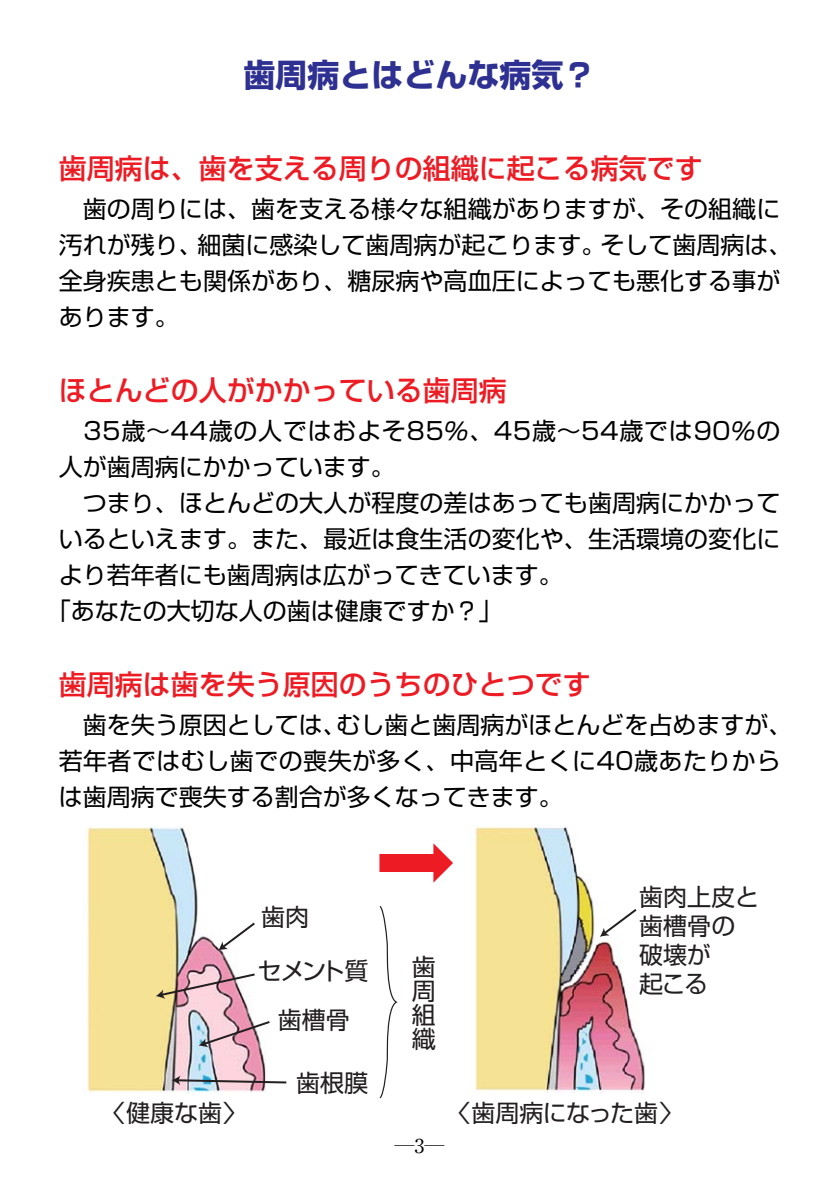
<style>
.page{position:relative;width:838px;height:1190px;background:#fff}
.page>*{position:absolute;margin:0;border:0;box-sizing:border-box;transform-origin:0 0}
.t1{font:700 32px "Shin Go";color:#2e3092}
.t2{font:500 28px "Shin Go";color:#ed1c24}
.t3{font:24px/36px "Shin Go";color:#000}
.t4{font:24px/36px "Shin Go";letter-spacing:.03em;color:#000}
.t5{font:24px/29px "Shin Go";color:#231f20}
.t6{font:24px "Shin Go";letter-spacing:-.02em;color:#231f20}
.t7{font:24px/49.8px "Shin Go";letter-spacing:-.025em;color:#231f20;text-align:center}
.t8{font:20px "Ryumin";color:#000}
</style>
<div class="page">
<img style="left:85px;top:826px;width:181px;height:267px">
<img style="left:474px;top:826px;width:171px;height:267px">
<svg style="left:218px;top:921px;width:39px;height:29px"></svg>
<svg style="left:600px;top:907px;width:39px;height:30px"></svg>
<svg style="left:156px;top:972px;width:101px;height:27px"></svg>
<svg style="left:199px;top:1019px;width:71px;height:28px"></svg>
<svg style="left:172px;top:1076px;width:115px;height:9px"></svg>
<svg style="left:379px;top:906px;width:19px;height:193px"></svg>
<svg style="left:379px;top:843px;width:74px;height:40px"></svg>
<h1 class="t1" style="left:244px;top:63px;width:354px">歯周病とはどんな病気？</h1>
<p class="t2" style="left:59px;top:158px;width:646px">歯周病は、歯を支える周りの組織に起こる病気です</p>
<p class="t3" style="left:59px;top:193px;width:735px;text-indent:24px">歯の周りには、歯を支える様々な組織がありますが、その組織に汚れが残り、細菌に感染して歯周病が起こります。そして歯周病は、全身疾患とも関係があり、糖尿病や高血圧によっても悪化する事があります。</p>
<p class="t2" style="left:59px;top:380px;width:449px">ほとんどの人がかかっている歯周病</p>
<p class="t4" style="left:59px;top:415px;width:723px;text-indent:25px">35歳～44歳の人ではおよそ85％、45歳～54歳では90％の人が歯周病にかかっています。</p>
<p class="t3" style="left:83px;top:487px;width:699px">つまり、ほとんどの大人が程度の差はあっても歯周病にかかって</p>
<p class="t3" style="left:59px;top:523px;width:723px">いるといえます。また、最近は食生活の変化や、生活環境の変化に</p>
<p class="t3" style="left:59px;top:559px;width:506px">より若年者にも歯周病は広がってきています。</p>
<p class="t3" style="left:47px;top:595px;width:458px">「あなたの大切な人の歯は健康ですか？」</p>
<p class="t2" style="left:59px;top:674px;width:534px">歯周病は歯を失う原因のうちのひとつです</p>
<p class="t3" style="left:59px;top:709px;width:735px;text-indent:24px">歯を失う原因としては、むし歯と歯周病がほとんどを占めますが、若年者ではむし歯での喪失が多く、中高年とくに40歳あたりからは歯周病で喪失する割合が多くなってきます。</p>
<p class="t5" style="left:261px;top:905px;width:50px">歯肉</p>
<p class="t7" style="left:258px;top:948px;width:112px">セメント質歯槽骨</p>
<p class="t5" style="left:296px;top:1071px;width:74px">歯根膜</p>
<p class="t5" style="left:412px;top:958px;width:25px;line-height:24px;text-align:justify">歯周組織</p>
<p class="t5" style="left:639px;top:885px;width:122px">歯肉上皮と歯槽骨の破壊が<br>起こる</p>
<p class="t5" style="left:101px;top:1101px;width:148px">〈健康な歯〉</p>
<p class="t6" style="left:446px;top:1104px;width:239px">〈歯周病になった歯〉</p>
<p class="t8" style="left:395px;top:1139px;width:51px">―3―</p>
</div>
